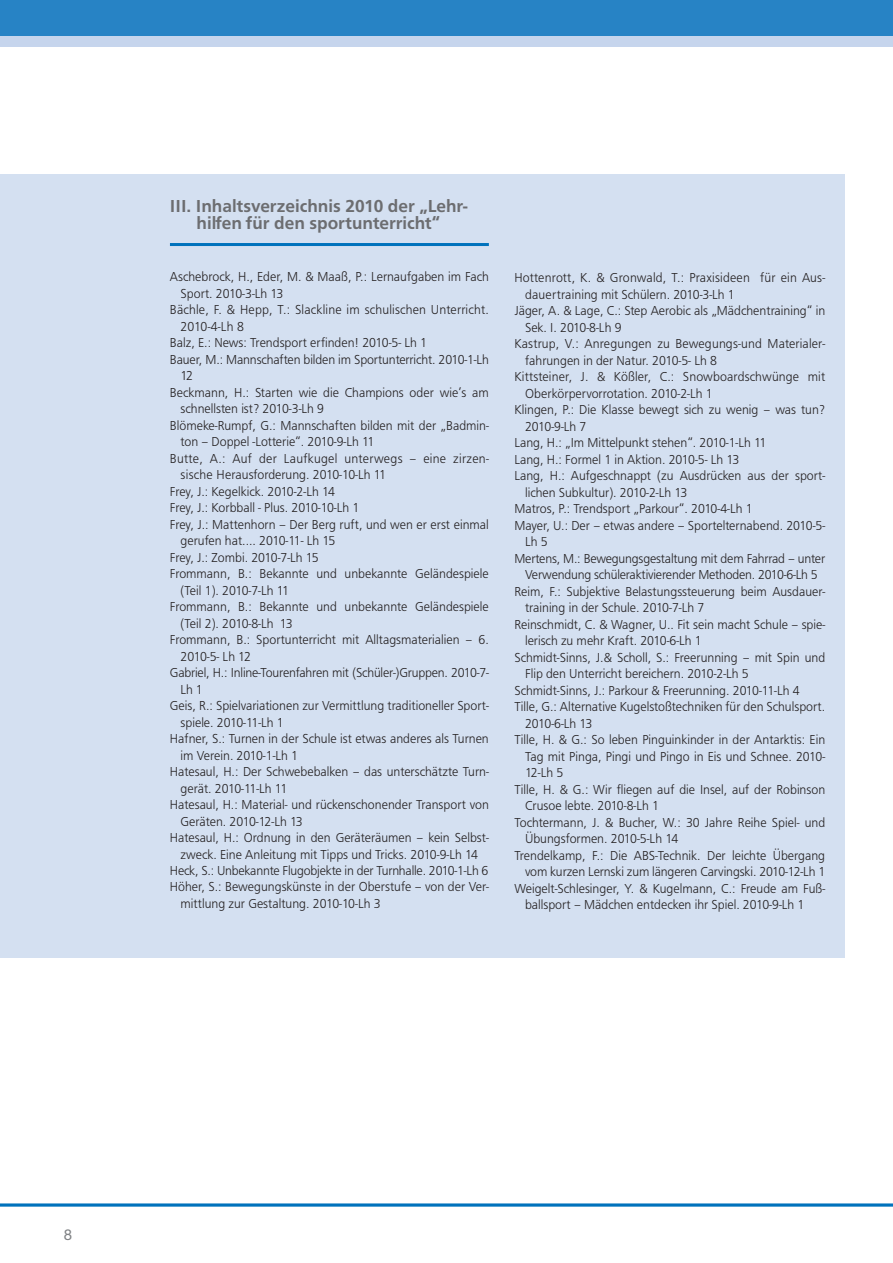
<style>
.page{position:relative;width:893px;height:1263px;background:#fff}
.page>*{position:absolute;margin:0;border:0;box-sizing:border-box;transform-origin:0 0}
.t1{font:500 18px/17.2px "Frutus T";color:#6c6d70;text-align:center}
.t2{font:15px "Helvetica Neue CE";color:#808285}
.t3{font:300 13.5px "Frutus T";color:#231f20;scale:.95 1}
.t4{font:300 13.5px "Frutus T";letter-spacing:.02em;color:#231f20;scale:.95 1}
.t5{font:300 13.5px "Frutus T";letter-spacing:-.02em;color:#231f20;scale:.95 1}
</style>
<div class="page">
<div style="left:0;top:33px;width:893px;height:14px;background:#c6d5ed"></div>
<div style="left:0;top:0;width:893px;height:35px;background:#2783c5"></div>
<div style="left:0;top:175px;width:844px;height:783px;background:#d4e0f1"></div>
<hr style="left:170px;top:243px;width:319px;height:3px;background:#0072bc">
<hr style="left:0;top:1203px;width:893px;height:3px;background:#0072bc">
<h1 class="t1" style="left:170px;top:197px;width:299px">III. Inhaltsverzeichnis 2010 der „Lehr&shy;hilfen für den sportunterricht“</h1>
<p class="t3" style="left:170px;top:269px;width:337px">Aschebrock, H., Eder, M. &amp; Maaß, P.: Lernaufgaben im Fach</p>
<p class="t3" style="left:181px;top:285px;width:110px">Sport. 2010-3-Lh 13</p>
<p class="t3" style="left:170px;top:302px;width:337px">Bächle, F. &amp; Hepp, T.: Slackline im schulischen Unterricht.</p>
<p class="t3" style="left:181px;top:318px;width:68px">2010-4-Lh 8</p>
<p class="t3" style="left:170px;top:335px;width:272px">Balz, E.: News: Trendsport erfinden! 2010-5- Lh 1</p>
<p class="t3" style="left:170px;top:351px;width:337px">Bauer, M.: Mannschaften bilden im Sportunterricht. 2010-1-Lh</p>
<p class="t3" style="left:181px;top:368px;width:15px">12</p>
<p class="t3" style="left:170px;top:384px;width:337px">Beckmann, H.: Starten wie die Champions oder wie’s am</p>
<p class="t3" style="left:181px;top:401px;width:153px">schnellsten ist? 2010-3-Lh 9</p>
<p class="t3" style="left:170px;top:417px;width:337px">Blömeke-Rumpf, G.: Mannschaften bilden mit der „Badmin-</p>
<p class="t3" style="left:181px;top:434px;width:206px">ton – Doppel -Lotterie“. 2010-9-Lh 11</p>
<p class="t4" style="left:170px;top:450px;width:337px">Butte, A.: Auf der Laufkugel unterwegs – eine zirzen-</p>
<p class="t3" style="left:181px;top:467px;width:218px">sische Herausforderung. 2010-10-Lh 11</p>
<p class="t3" style="left:170px;top:483px;width:175px">Frey, J.: Kegelkick. 2010-2-Lh 14</p>
<p class="t3" style="left:170px;top:500px;width:201px">Frey, J.: Korbball - Plus. 2010-10-Lh 1</p>
<p class="t3" style="left:170px;top:516px;width:337px">Frey, J.: Mattenhorn – Der Berg ruft, und wen er erst einmal</p>
<p class="t3" style="left:181px;top:533px;width:164px">gerufen hat.... 2010-11- Lh 15</p>
<p class="t3" style="left:170px;top:549px;width:158px">Frey, J.: Zombi. 2010-7-Lh 15</p>
<p class="t3" style="left:170px;top:566px;width:337px">Frommann, B.: Bekannte und unbekannte Geländespiele</p>
<p class="t5" style="left:181px;top:582px;width:116px">(Teil 1). 2010-7-Lh 11</p>
<p class="t3" style="left:170px;top:599px;width:337px">Frommann, B.: Bekannte und unbekannte Geländespiele</p>
<p class="t5" style="left:181px;top:615px;width:120px">(Teil 2). 2010-8-Lh 13</p>
<p class="t3" style="left:170px;top:632px;width:337px">Frommann, B.: Sportunterricht mit Alltagsmaterialien – 6.</p>
<p class="t3" style="left:181px;top:648px;width:76px">2010-5- Lh 12</p>
<p class="t3" style="left:170px;top:665px;width:337px">Gabriel, H.: Inline-Tourenfahren mit (Schüler-)Gruppen. 2010-7-</p>
<p class="t3" style="left:181px;top:681px;width:25px">Lh 1</p>
<p class="t3" style="left:170px;top:698px;width:337px">Geis, R.: Spielvariationen zur Vermittlung traditioneller Sport-</p>
<p class="t3" style="left:181px;top:714px;width:110px">spiele. 2010-11-Lh 1</p>
<p class="t3" style="left:170px;top:731px;width:337px">Hafner, S.: Turnen in der Schule ist etwas anderes als Turnen</p>
<p class="t3" style="left:181px;top:747px;width:125px">im Verein. 2010-1-Lh 1</p>
<p class="t3" style="left:170px;top:764px;width:337px">Hatesaul, H.: Der Schwebebalken – das unterschätzte Turn-</p>
<p class="t3" style="left:181px;top:780px;width:114px">gerät. 2010-11-Lh 11</p>
<p class="t3" style="left:170px;top:797px;width:337px">Hatesaul, H.: Material- und rückenschonender Transport von</p>
<p class="t3" style="left:181px;top:813px;width:130px">Geräten. 2010-12-Lh 13</p>
<p class="t3" style="left:170px;top:830px;width:337px">Hatesaul, H.: Ordnung in den Geräteräumen – kein Selbst-</p>
<p class="t3" style="left:181px;top:846px;width:315px">zweck. Eine Anleitung mit Tipps und Tricks. 2010-9-Lh 14</p>
<p class="t3" style="left:170px;top:863px;width:337px">Heck, S.: Unbekannte Flugobjekte in der Turnhalle. 2010-1-Lh 6</p>
<p class="t3" style="left:170px;top:879px;width:337px">Höher, S.: Bewegungskünste in der Oberstufe – von der Ver-</p>
<p class="t3" style="left:181px;top:896px;width:212px">mittlung zur Gestaltung. 2010-10-Lh 3</p>
<p class="t3" style="left:514px;top:270px;width:329px">Hottenrott, K. &amp; Gronwald, T.: Praxisideen für ein Aus-</p>
<p class="t3" style="left:525px;top:286px;width:222px">dauertraining mit Schülern. 2010-3-Lh 1</p>
<p class="t3" style="left:514px;top:303px;width:329px">Jäger, A. &amp; Lage, C.: Step Aerobic als „Mädchentraining“ in</p>
<p class="t3" style="left:525px;top:319px;width:103px">Sek. I. 2010-8-Lh 9</p>
<p class="t3" style="left:514px;top:336px;width:329px">Kastrup, V.: Anregungen zu Bewegungs-und Materialer-</p>
<p class="t3" style="left:525px;top:352px;width:203px">fahrungen in der Natur. 2010-5- Lh 8</p>
<p class="t3" style="left:514px;top:369px;width:329px">Kittsteiner, J. &amp; Kößler, C.: Snowboardschwünge mit</p>
<p class="t3" style="left:525px;top:385px;width:199px">Oberkörpervorrotation. 2010-2-Lh 1</p>
<p class="t3" style="left:514px;top:402px;width:329px">Klingen, P.: Die Klasse bewegt sich zu wenig – was tun?</p>
<p class="t3" style="left:525px;top:418px;width:66px">2010-9-Lh 7</p>
<p class="t3" style="left:514px;top:435px;width:267px">Lang, H.: „Im Mittelpunkt stehen“. 2010-1-Lh 11</p>
<p class="t3" style="left:514px;top:451px;width:238px">Lang, H.: Formel 1 in Aktion. 2010-5- Lh 13</p>
<p class="t3" style="left:514px;top:468px;width:329px">Lang, H.: Aufgeschnappt (zu Ausdrücken aus der sport-</p>
<p class="t3" style="left:525px;top:484px;width:172px">lichen Subkultur). 2010-2-Lh 13</p>
<p class="t3" style="left:514px;top:501px;width:252px">Matros, P.: Trendsport „Parkour“. 2010-4-Lh 1</p>
<p class="t3" style="left:514px;top:517px;width:329px">Mayer, U.: Der – etwas andere – Sportelternabend. 2010-5-</p>
<p class="t3" style="left:525px;top:534px;width:25px">Lh 5</p>
<p class="t3" style="left:514px;top:550px;width:329px">Mertens, M.: Bewegungsgestaltung mit dem Fahrrad – unter</p>
<p class="t3" style="left:525px;top:567px;width:310px">Verwendung schüleraktivierender Methoden. 2010-6-Lh 5</p>
<p class="t3" style="left:514px;top:583px;width:329px">Reim, F.: Subjektive Belastungssteuerung beim Ausdauer-</p>
<p class="t3" style="left:525px;top:600px;width:190px">training in der Schule. 2010-7-Lh 7</p>
<p class="t3" style="left:514px;top:616px;width:329px">Reinschmidt, C. &amp; Wagner, U.. Fit sein macht Schule – spie-</p>
<p class="t3" style="left:525px;top:633px;width:188px">lerisch zu mehr Kraft. 2010-6-Lh 1</p>
<p class="t3" style="left:514px;top:649px;width:329px">Schmidt-Sinns, J.&amp; Scholl, S.: Freerunning – mit Spin und</p>
<p class="t3" style="left:525px;top:666px;width:237px">Flip den Unterricht bereichern. 2010-2-Lh 5</p>
<p class="t3" style="left:514px;top:682px;width:302px">Schmidt-Sinns, J.: Parkour &amp; Freerunning. 2010-11-Lh 4</p>
<p class="t3" style="left:514px;top:699px;width:329px">Tille, G.: Alternative Kugelstoßtechniken für den Schulsport.</p>
<p class="t3" style="left:525px;top:715px;width:72px">2010-6-Lh 13</p>
<p class="t3" style="left:514px;top:732px;width:329px">Tille, H. &amp; G.: So leben Pinguinkinder in der Antarktis: Ein</p>
<p class="t3" style="left:525px;top:748px;width:318px">Tag mit Pinga, Pingi und Pingo in Eis und Schnee. 2010-</p>
<p class="t3" style="left:525px;top:765px;width:42px">12-Lh 5</p>
<p class="t3" style="left:514px;top:781px;width:329px">Tille, H. &amp; G.: Wir fliegen auf die Insel, auf der Robinson</p>
<p class="t3" style="left:525px;top:798px;width:142px">Crusoe lebte. 2010-8-Lh 1</p>
<p class="t3" style="left:514px;top:814px;width:329px">Tochtermann, J. &amp; Bucher, W.: 30 Jahre Reihe Spiel- und</p>
<p class="t3" style="left:525px;top:831px;width:163px">Übungsformen. 2010-5-Lh 14</p>
<p class="t3" style="left:514px;top:847px;width:329px">Trendelkamp, F.: Die ABS-Technik. Der leichte Übergang</p>
<p class="t3" style="left:525px;top:864px;width:317px">vom kurzen Lernski zum längeren Carvingski. 2010-12-Lh 1</p>
<p class="t3" style="left:514px;top:880px;width:329px">Weigelt-Schlesinger, Y. &amp; Kugelmann, C.: Freude am Fuß-</p>
<p class="t3" style="left:525px;top:897px;width:296px">ballsport – Mädchen entdecken ihr Spiel. 2010-9-Lh 1</p>
<p class="t2" style="left:64px;top:1225px;width:10px">8</p>
</div>
